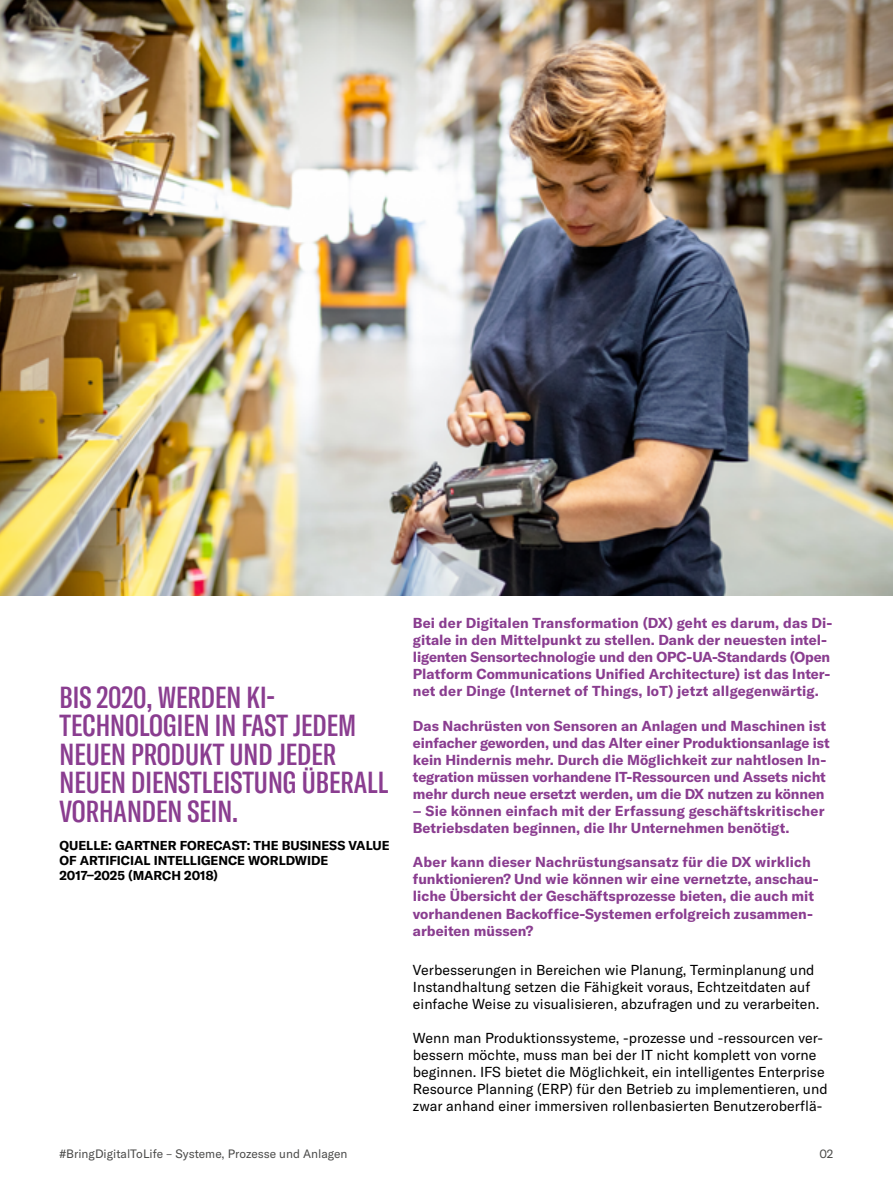
<style>
.page{position:relative;width:893px;height:1191px;background:#fff}
.page>*{position:absolute;margin:0;border:0;box-sizing:border-box;transform-origin:0 0}
.t1{font:500 extra-condensed 30px/28.5px "GT America";color:#8a3d90}
.t2{font:700 14.25px/17.1px "GT America";color:#8a3d90}
.t3{font:14.25px/17.1px "GT America";color:#000}
.t4{font:700 12.75px/15px "GT America";color:#000}
.t5{font:12px "GT America";color:#4a4a49}
</style>
<div class="page">
<img style="left:0;top:0;width:893px;height:595px">
<h1 class="t1" style="left:60px;top:683px;width:330px">BIS 2020, WERDEN KI-<br>TECHNOLOGIEN IN FAST JEDEM<br>NEUEN PRODUKT UND JEDER<br>NEUEN DIENSTLEISTUNG ÜBERALL<br>VORHANDEN SEIN.</h1>
<p class="t4" style="left:60px;top:838px;width:331px">QUELLE: GARTNER FORECAST: THE BUSINESS VALUE<br>OF ARTIFICIAL INTELLIGENCE WORLDWIDE<br>2017–2025 (MARCH 2018)</p>
<p class="t2" style="left:413px;top:614px;width:421px">Bei der Digitalen Transformation (DX) geht es darum, das Di&shy;gitale in den Mittelpunkt zu stellen. Dank der neuesten intel&shy;ligenten Sensortechnologie und den OPC-UA-Standards (Open Platform Communications Unified Architecture) ist das Inter&shy;net der Dinge (Internet of Things, IoT) jetzt allgegenwärtig.</p>
<p class="t2" style="left:413px;top:716px;width:418px">Das Nachrüsten von Sensoren an Anlagen und Maschinen ist einfacher geworden, und das Alter einer Produktionsanlage ist kein Hindernis mehr. Durch die Möglichkeit zur nahtlosen In&shy;tegration müssen vorhandene IT-Ressourcen und Assets nicht mehr durch neue ersetzt werden, um die DX nutzen zu können</p>
<p class="t2" style="left:413px;top:802px;width:413px">– Sie können einfach mit der Erfassung geschäftskritischer<br>Betriebsdaten beginnen, die Ihr Unternehmen benötigt.</p>
<p class="t2" style="left:413px;top:853px;width:406px">Aber kann dieser Nachrüstungsansatz für die DX wirklich funktionieren? Und wie können wir eine vernetzte, anschau&shy;liche Übersicht der Geschäftsprozesse bieten, die auch mit vorhandenen Backoffice-Systemen erfolgreich zusammen&shy;arbeiten müssen?</p>
<p class="t3" style="left:413px;top:961px;width:408px">Verbesserungen in Bereichen wie Planung, Terminplanung und<br>Instandhaltung setzen die Fähigkeit voraus, Echtzeitdaten auf einfache Weise zu visualisieren, abzufragen und zu verarbeiten.</p>
<p class="t3" style="left:413px;top:1029px;width:416px">Wenn man Produktionssysteme, -prozesse und -ressourcen ver&shy;bessern möchte, muss man bei der IT nicht komplett von vorne beginnen. IFS bietet die Möglichkeit, ein intelligentes Enterprise Resource Planning (ERP) für den Betrieb zu implementieren, und zwar anhand einer immersiven rollenbasierten Benutzeroberflä-</p>
<p class="t5" style="left:60px;top:1146px;width:289px">#BringDigitalToLife – Systeme, Prozesse und Anlagen</p>
<p class="t5" style="left:819px;top:1146px;width:16px">02</p>
</div>
